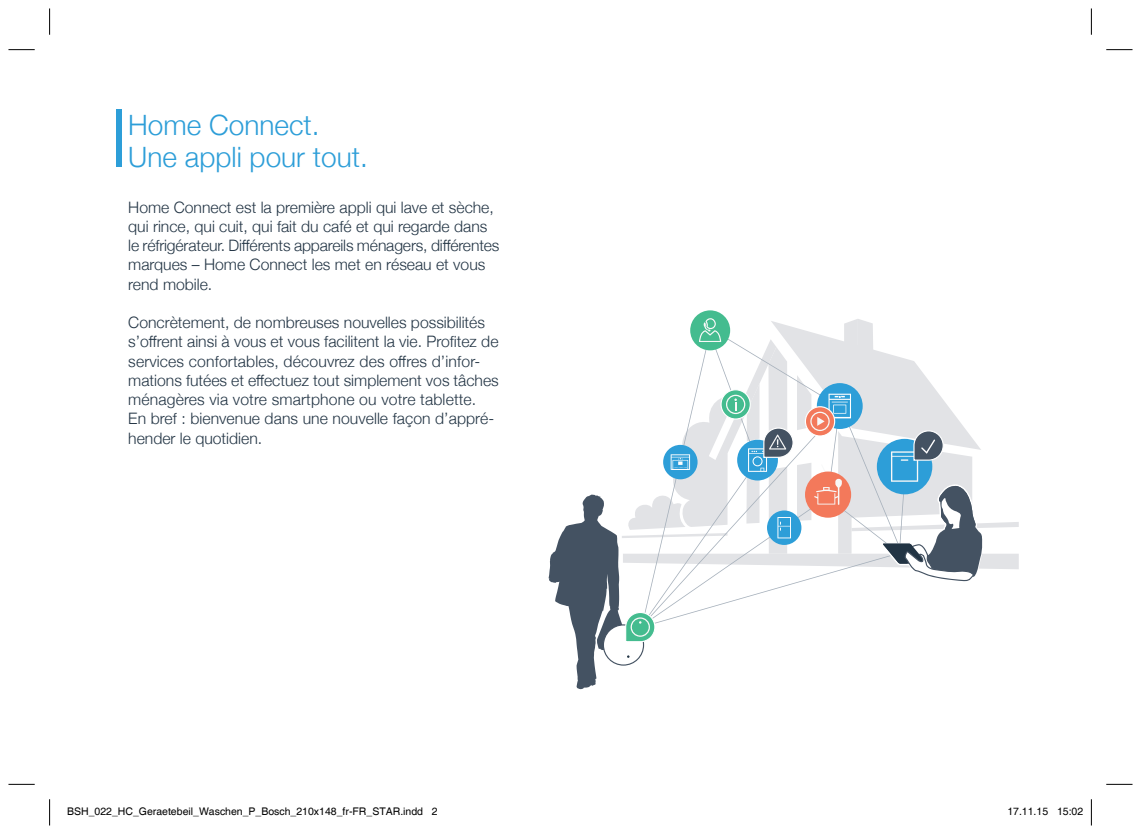
<style>
.page{position:relative;width:1141px;height:834px;background:#fff}
.page>*{position:absolute;margin:0;border:0;box-sizing:border-box;transform-origin:0 0}
.t1{font:300 28px/31.5px "Helvetica Neue";color:#2d9ed8}
.t2{font:300 15.75px/19.2px "Helvetica Neue";color:#223444}
.t3{font:10.5px "Helvetica";color:#000}
</style>
<div class="page">
<div style="left:117px;top:109px;width:5px;height:57px;background:#2d9ed8"></div>
<div style="left:690px;top:310px;width:40px;height:40px;background:#44bc8f;border-radius:50%"></div>
<svg style="left:548px;top:318px;width:471px;height:371px"></svg>
<svg style="left:8px;top:49px;width:27px;height:1px"></svg>
<svg style="left:1106px;top:49px;width:26px;height:1px"></svg>
<svg style="left:8px;top:783px;width:27px;height:1px"></svg>
<svg style="left:1106px;top:783px;width:26px;height:1px"></svg>
<svg style="left:49px;top:8px;width:1px;height:27px"></svg>
<svg style="left:49px;top:799px;width:1px;height:26px"></svg>
<svg style="left:1091px;top:8px;width:1px;height:27px"></svg>
<svg style="left:1091px;top:799px;width:1px;height:26px"></svg>
<h1 class="t1" style="left:128px;top:108px;width:241px">Home Connect.<br>Une appli pour tout.</h1>
<p class="t2" style="left:128px;top:196px;width:373px">Home Connect est la première appli qui lave et sèche, qui rince, qui cuit, qui fait du café et qui regarde dans le réfrigérateur. Différents appareils ménagers, différentes marques – Home Connect les met en réseau et vous rend mobile.</p>
<p class="t2" style="left:128px;top:312px;width:372px">Concrètement, de nombreuses nouvelles possibilités s’offrent ainsi à vous et vous facilitent la vie. Profitez de services confortables, découvrez des offres d’infor&shy;mations futées et effectuez tout simplement vos tâches ménagères via votre smartphone ou votre tablette.<br>En bref : bienvenue dans une nouvelle façon d’appré&shy;hender le quotidien.</p>
<p class="t3" style="left:67px;top:805px;width:372px">BSH_022_HC_Geraetebeil_Waschen_P_Bosch_210x148_fr-FR_STAR.indd 2</p>
<p class="t3" style="left:1007px;top:805px;width:77px">17.11.15 15:02</p>
</div>
